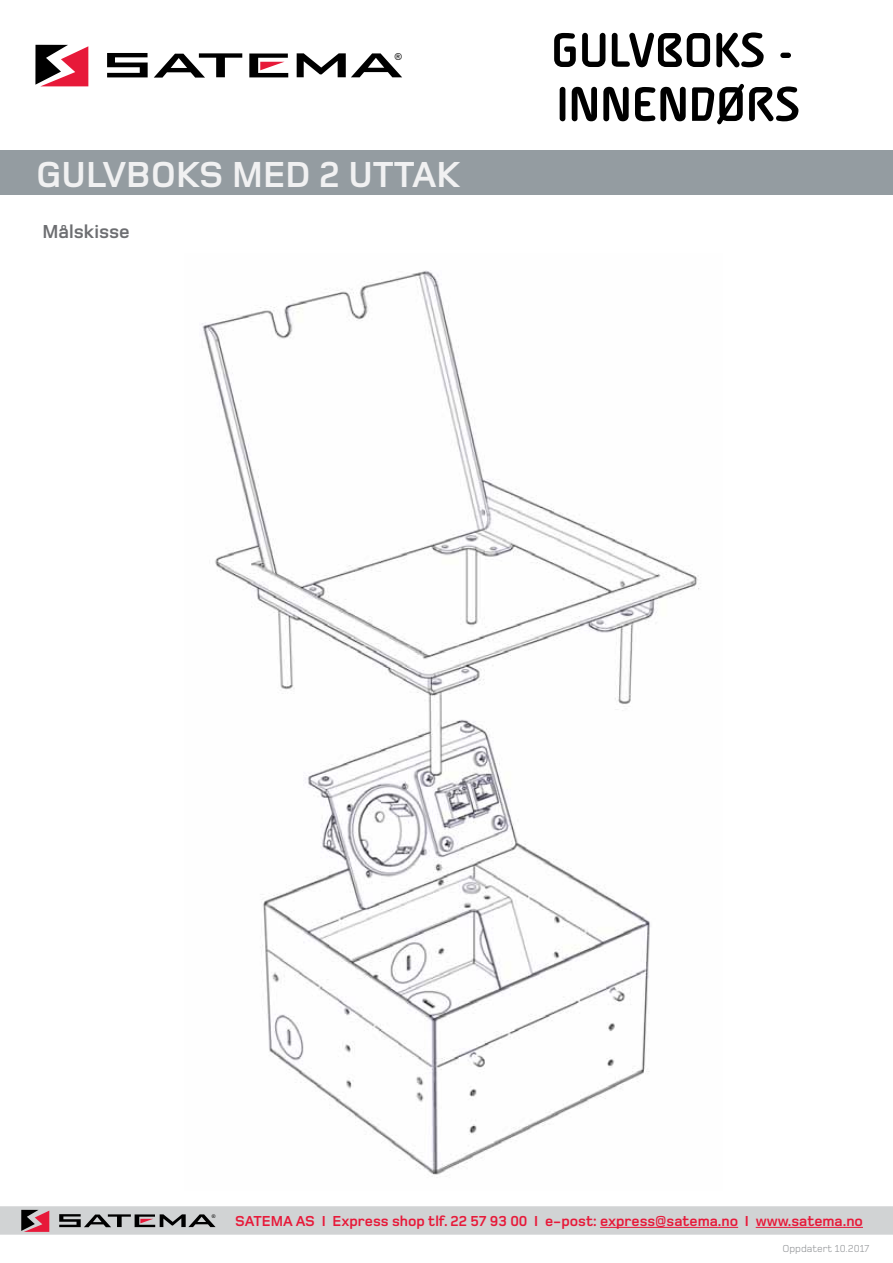
<style>
.page{position:relative;width:893px;height:1263px;background:#fff}
.page>*{position:absolute;margin:0;border:0;box-sizing:border-box;transform-origin:0 0}
.t1{font:700 52.5px/54px "Alega";color:#000}
.t2{font:700 37.5px "Foundry Monoline";color:#f1f1f2}
.t3{font:700 19.5px "Foundry Monoline";color:#6d6e71}
.t4{font:700 15px "Foundry Monoline";color:#e71939}
.t5{font:10.5px "Foundry Monoline";color:#939598}
.t6{font:9.6px "Arial";color:#000}
.t7{font:5.1px "Arial";color:#000}
</style>
<div class="page">
<svg style="left:35px;top:45px;width:53px;height:41px"></svg>
<svg style="left:107px;top:53px;width:41px;height:24px"></svg>
<svg style="left:154px;top:53px;width:88px;height:25px"></svg>
<svg style="left:297px;top:53px;width:105px;height:24px"></svg>
<svg style="left:249px;top:54px;width:39px;height:23px"></svg>
<svg style="left:0;top:1206px;width:893px;height:29px;background:#c9c8ca"></svg>
<hr style="left:600px;top:1227px;width:138px;height:1px;background:#e71939">
<hr style="left:756px;top:1227px;width:107px;height:1px;background:#e71939">
<div style="left:0;top:150px;width:893px;height:45px;background:#949ca1"></div>
<img style="left:202px;top:270px;width:497px;height:907px">
<p class="t6" style="left:395px;top:50px;width:9px">®</p>
<h2 class="t2" style="left:36px;top:155px;width:426px">gulvboks med 2 uttak</h2>
<h3 class="t3" style="left:43px;top:221px;width:89px">Målskisse</h3>
<h1 class="t1" style="left:551px;top:26px;width:251px">GULVBOKS -<br>INNENDØRS</h1>
<p class="t7" style="left:212px;top:1213px;width:5px">®</p>
<p class="t4" style="left:235px;top:1213px;width:629px">SATEMA AS I Express shop tlf. 22 57 93 00 I e-post: express@satema.no I www.satema.no</p>
<p class="t5" style="left:782px;top:1243px;width:88px">Oppdatert 10.2017</p>
</div>
